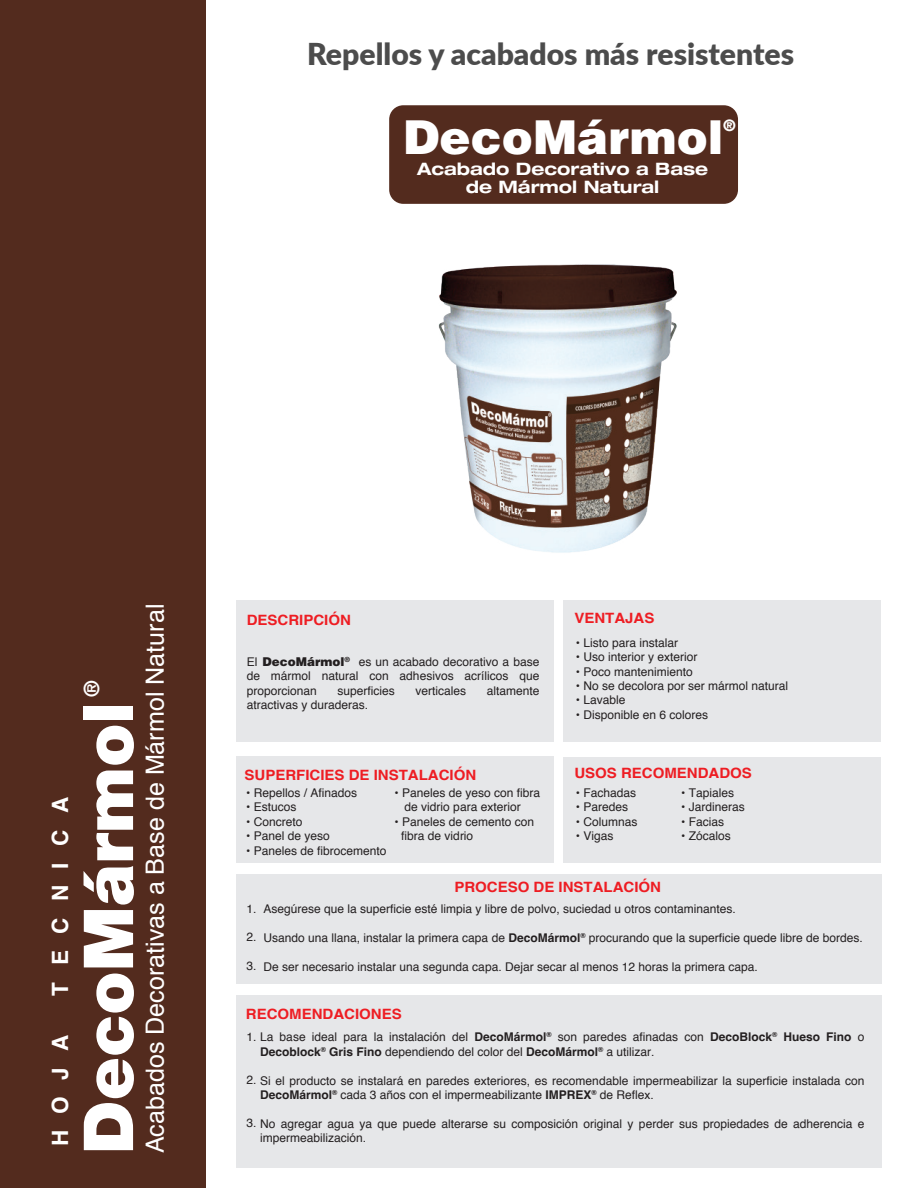
<style>
.page{position:relative;width:918px;height:1188px;background:#fff}
.page>*{position:absolute;margin:0;border:0;box-sizing:border-box;transform-origin:0 0}
.t1{font:900 69px "Helvetica Neue";color:#fff}
.t2{font:900 46.8px "Helvetica";color:#fff}
.t3{font:900 30.15px "Lato";color:#4c4c4c}
.t4{font:25.05px "Helvetica";color:#fff}
.t5{font:700 22.5px "Helvetica";letter-spacing:.73em;color:#fff}
.t6{font:900 21px "Helvetica";color:#fff}
.t7{font:700 expanded 17.1px/18.5px "Helvetica Neue";color:#fff;text-align:center}
.t8{font:900 15.9px "Helvetica Neue";color:#fff}
.t9{font:700 14.25px "Helvetica";color:#ee1d23;scale:1.06 1}
.t10{font:12px/14.4px "Helvetica";color:#231f20}
.s1{font-weight:900;font-size:12.15px}
.s2{font-weight:700}
</style>
<div class="page">
<img style="left:439px;top:264px;width:238px;height:289px">
<div style="left:0;top:0;width:205px;height:1188px;background:#532b1e"></div>
<div style="left:236px;top:601px;width:317px;height:141px;background:#e6e7e9"></div>
<div style="left:564px;top:757px;width:317px;height:105px;background:#e6e7e9"></div>
<div style="left:564px;top:601px;width:317px;height:141px;background:#e6e7e9"></div>
<div style="left:236px;top:995px;width:645px;height:172px;background:#e6e7e9"></div>
<div style="left:236px;top:874px;width:645px;height:110px;background:#e6e7e9"></div>
<div style="left:236px;top:757px;width:317px;height:106px;background:#e6e7e9"></div>
<div style="left:387px;top:103px;width:353px;height:103px;background:#532b1e;border-radius:16px"></div>
<div style="left:385px;top:102px;width:357px;height:106px;border:4px solid #fff;border-radius:16px"></div>
<h3 class="t3" style="left:307px;top:31px;width:489px">Repellos y acabados más resistentes</h3>
<h3 class="t8" style="left:723px;top:116px;width:14px">®</h3>
<h2 class="t2" style="left:403px;top:107px;width:322px">DecoMármol</h2>
<h3 class="t7" style="left:417px;top:159px;width:293px">Acabado Decorativo a Base de Mármol Natural</h3>
<h3 class="t5" style="left:46px;top:996px;width:200px;rotate:-90deg">TECNICA</h3>
<h3 class="t5" style="left:46px;top:1146px;width:113px;rotate:-90deg">HOJA</h3>
<h3 class="t6" style="left:78px;top:697px;width:18px;rotate:-90deg">®</h3>
<h1 class="t1" style="left:67px;top:1154px;width:454px;rotate:-90deg">DecoMármol</h1>
<h3 class="t4" style="left:136px;top:1153px;width:551px;rotate:-90deg">Acabados Decorativas a Base de Mármol Natural</h3>
<p class="t9" style="left:247px;top:612px;width:100px">DESCRIPCIÓN</p>
<p class="t9" style="left:574px;top:610px;width:77px">VENTAJAS</p>
<p class="t10" style="left:576px;top:636px;width:104px">• Listo para instalar</p>
<p class="t10" style="left:576px;top:650px;width:123px">• Uso interior y exterior</p>
<p class="t10" style="left:576px;top:664px;width:118px">• Poco mantenimiento</p>
<p class="t10" style="left:576px;top:679px;width:214px">• No se decolora por ser mármol natural</p>
<p class="t10" style="left:576px;top:693px;width:51px">• Lavable</p>
<p class="t10" style="left:576px;top:708px;width:134px">• Disponible en 6 colores</p>
<p class="t10" style="left:247px;top:655px;width:294px;text-align:justify">El <span class="s1">DecoMármol</span><sup>®</sup> es un acabado decorativo a base de mármol natural con adhesivos acrílicos que proporcionan</p>
<p class="t10" style="left:337px;top:684px;width:59px">superficies</p>
<p class="t10" style="left:415px;top:684px;width:52px">verticales</p>
<p class="t10" style="left:487px;top:684px;width:54px">altamente</p>
<p class="t10" style="left:247px;top:698px;width:123px">atractivas y duraderas.</p>
<p class="t9" style="left:245px;top:767px;width:220px">SUPERFICIES DE INSTALACIÓN</p>
<p class="t10" style="left:246px;top:786px;width:112px">• Repellos / Afinados</p>
<p class="t10" style="left:246px;top:800px;width:52px">• Estucos</p>
<p class="t10" style="left:246px;top:815px;width:58px">• Concreto</p>
<p class="t10" style="left:246px;top:829px;width:85px">• Panel de yeso</p>
<p class="t10" style="left:246px;top:843px;width:142px">• Paneles de fibrocemento</p>
<p class="t9" style="left:574px;top:765px;width:169px">USOS RECOMENDADOS</p>
<p class="t10" style="left:405px;top:786px;width:137px;text-indent:-10px">• Paneles de yeso con fibra de vidrio para exterior</p>
<p class="t10" style="left:401px;top:815px;width:134px;text-indent:-7px">• Paneles de cemento con fibra de vidrio</p>
<p class="t10" style="left:576px;top:786px;width:62px">• Fachadas</p>
<p class="t10" style="left:576px;top:800px;width:54px">• Paredes</p>
<p class="t10" style="left:576px;top:815px;width:63px">• Columnas</p>
<p class="t10" style="left:576px;top:829px;width:39px">• Vigas</p>
<p class="t10" style="left:681px;top:786px;width:54px">• Tapiales</p>
<p class="t10" style="left:681px;top:800px;width:65px">• Jardineras</p>
<p class="t10" style="left:681px;top:815px;width:44px">• Facias</p>
<p class="t10" style="left:681px;top:829px;width:51px">• Zócalos</p>
<p class="t9" style="left:454px;top:878px;width:196px">PROCESO DE INSTALACIÓN</p>
<p class="t10" style="left:247px;top:902px;width:12px">1.</p>
<p class="t10" style="left:247px;top:930px;width:12px">2.</p>
<p class="t10" style="left:247px;top:959px;width:12px">3.</p>
<p class="t10" style="left:264px;top:902px;width:474px">Asegúrese que la superficie esté limpia y libre de polvo, suciedad u otros contaminantes.</p>
<p class="t10" style="left:264px;top:931px;width:601px">Usando una llana, instalar la primera capa de <span class="s2">DecoMármol</span><sup>®</sup> procurando que la superficie quede libre de bordes.</p>
<p class="t10" style="left:264px;top:960px;width:496px">De ser necesario instalar una segunda capa. Dejar secar al menos 12 horas la primera capa.</p>
<p class="t9" style="left:246px;top:1005px;width:149px">RECOMENDACIONES</p>
<p class="t10" style="left:260px;top:1030px;width:606px;text-indent:-14px">1. La base ideal para la instalación del <span class="s2">DecoMármol</span><sup>®</sup> son paredes afinadas con <span class="s2">DecoBlock</span><sup>®</sup> <span class="s2">Hueso Fino</span> o<br><span class="s2">Decoblock</span><sup>®</sup> <span class="s2">Gris Fino</span> dependiendo del color del <span class="s2">DecoMármol</span><sup>®</sup> a utilizar.</p>
<p class="t10" style="left:260px;top:1073px;width:606px;text-indent:-14px">2. Si el producto se instalará en paredes exteriores, es recomendable impermeabilizar la superficie instalada con<br><span class="s2">DecoMármol</span><sup>®</sup> cada 3 años con el impermeabilizante <span class="s2">IMPREX</span><sup>®</sup> de Reflex.</p>
<p class="t10" style="left:260px;top:1117px;width:606px;text-indent:-14px">3. No agregar agua ya que puede alterarse su composición original y perder sus propiedades de adherencia e impermeabilización.</p>
</div>
